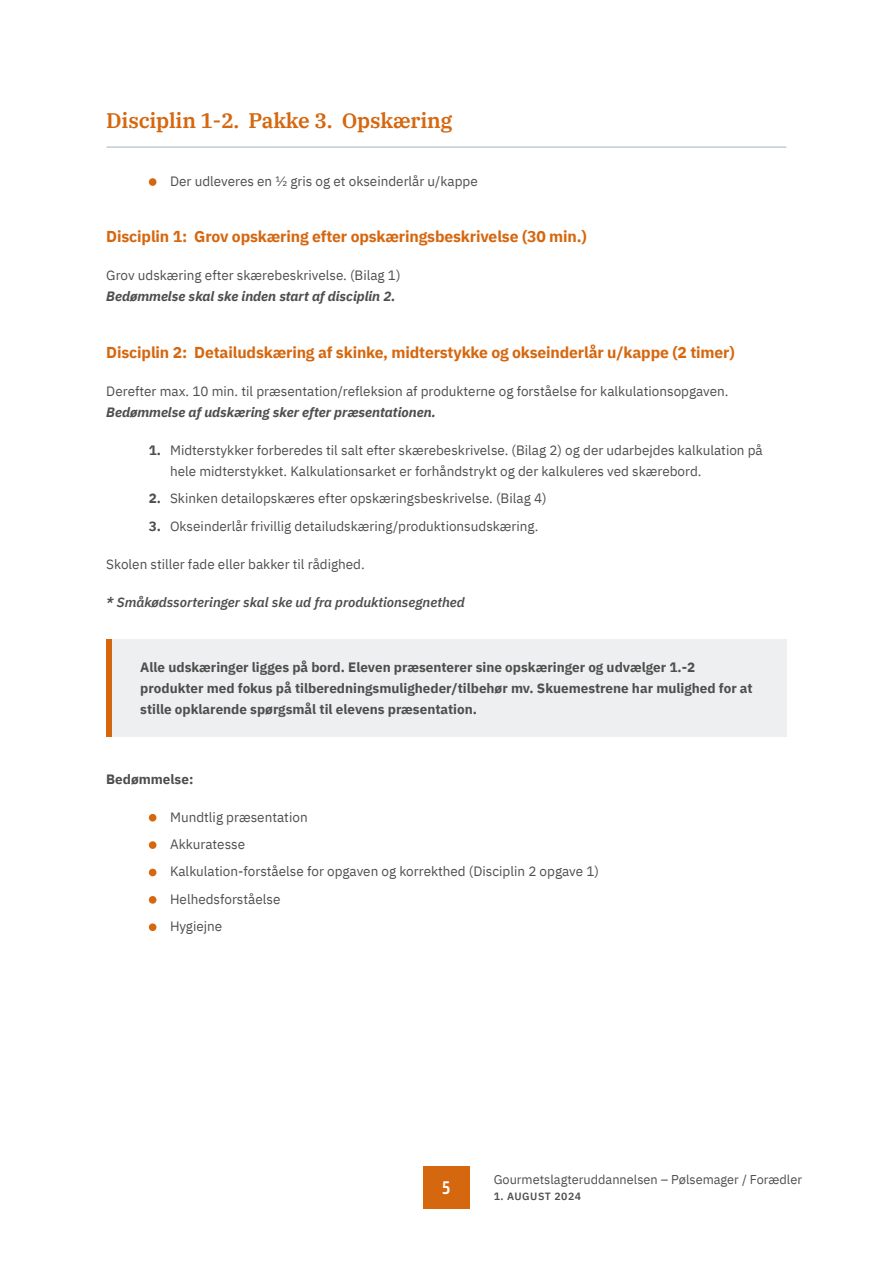
<style>
.page{position:relative;width:893px;height:1263px;background:#fff}
.page>*{position:absolute;margin:0;border:0;box-sizing:border-box;transform-origin:0 0}
.t1{font:600 21px "IBM Plex Serif";letter-spacing:-.01em;color:#d5670f}
.t2{font:700 18px "Amsi Pro Cond";color:#fff}
.t3{font:700 15.75px "IBM Plex Sans";letter-spacing:-.01em;color:#d5670f}
.t4{font:13.5px/27.5px "IBM Plex Sans";color:#4e4e4d}
.t5{font:700 13.5px/21px "IBM Plex Sans";color:#4e4e4d}
.t6{font:italic 700 13.5px "IBM Plex Sans";color:#4e4e4d}
.t7{font:italic 600 13.5px "IBM Plex Sans";color:#4e4e4d}
.t8{font:12.75px "IBM Plex Sans";color:#4e4e4d}
.t9{font:600 10.5px "IBM Plex Sans";letter-spacing:.05em;color:#4e4e4d}
.s1{font-weight:700}
</style>
<div class="page">
<div style="left:423px;top:1166px;width:47px;height:43px;background:#d5670f"></div>
<hr style="left:107px;top:146px;width:679px;height:2px;background:#c3ccd2">
<div style="left:149px;top:178px;width:7px;height:8px;background:#d5670f;border-radius:50%"></div>
<div style="left:106px;top:639px;width:681px;height:98px;background:#edeff0"></div>
<div style="left:106px;top:639px;width:6px;height:98px;background:#d5670f"></div>
<div style="left:149px;top:814px;width:7px;height:7px;background:#d5670f;border-radius:50%"></div>
<div style="left:149px;top:841px;width:7px;height:8px;background:#d5670f;border-radius:50%"></div>
<div style="left:149px;top:869px;width:7px;height:7px;background:#d5670f;border-radius:50%"></div>
<div style="left:149px;top:896px;width:7px;height:8px;background:#d5670f;border-radius:50%"></div>
<div style="left:149px;top:923px;width:7px;height:8px;background:#d5670f;border-radius:50%"></div>
<h1 class="t1" style="left:106px;top:104px;width:348px">Disciplin 1-2. Pakke 3. Opskæring</h1>
<p class="t4" style="left:170px;top:166px;width:309px">Der udleveres en ½ gris og et okseinderlår u/kappe</p>
<p class="t3" style="left:106px;top:224px;width:482px">Disciplin 1: Grov opskæring efter opskæringsbeskrivelse (30 min.)</p>
<p class="t4" style="left:106px;top:261px;width:296px">Grov udskæring efter skærebeskrivelse. (Bilag 1)</p>
<p class="t6" style="left:106px;top:286px;width:291px">Bedømmelse skal ske inden start af disciplin 2.</p>
<p class="t3" style="left:106px;top:340px;width:630px">Disciplin 2: Detailudskæring af skinke, midterstykke og okseinderlår u/kappe (2 timer)</p>
<p class="t4" style="left:106px;top:376px;width:624px">Derefter max. 10 min. til præsentation/refleksion af produkterne og forståelse for kalkulationsopgaven.</p>
<p class="t6" style="left:106px;top:401px;width:331px">Bedømmelse af udskæring sker efter præsentationen.</p>
<p class="t4" style="left:170px;top:438px;width:594px;line-height:21px;text-indent:-21px"><span class="s1">1.</span> Midterstykker forberedes til salt efter skærebeskrivelse. (Bilag 2) og der udarbejdes kalkulation på hele midterstykket. Kalkulationsarket er forhåndstrykt og der kalkuleres ved skærebord.</p>
<p class="t4" style="left:149px;top:484px;width:399px"><span class="s1">2.</span> Skinken detailopskæres efter opskæringsbeskrivelse. (Bilag 4)</p>
<p class="t4" style="left:149px;top:511px;width:391px"><span class="s1">3.</span> Okseinderlår frivillig detailudskæring/produktionsudskæring.</p>
<p class="t4" style="left:106px;top:549px;width:260px">Skolen stiller fade eller bakker til rådighed.</p>
<p class="t7" style="left:106px;top:591px;width:360px">* Småkødssorteringer skal ske ud fra produktionsegnethed</p>
<p class="t5" style="left:140px;top:655px;width:614px">Alle udskæringer ligges på bord. Eleven præsenterer sine opskæringer og udvælger 1.-2 produkter med fokus på tilberedningsmuligheder/tilbehør mv. Skuemestrene har mulighed for at stille opklarende spørgsmål til elevens præsentation.</p>
<p class="t5" style="left:106px;top:767px;width:89px">Bedømmelse:</p>
<p class="t4" style="left:170px;top:802px;width:430px">Mundtlig præsentation<br>Akkuratesse<br>Kalkulation-forståelse for opgaven og korrekthed (Disciplin 2 opgave 1)<br>Helhedsforståelse<br>Hygiejne</p>
<h2 class="t2" style="left:443px;top:1175px;width:9px">5</h2>
<p class="t8" style="left:494px;top:1170px;width:310px">Gourmetslagteruddannelsen – Pølsemager / Forædler</p>
<p class="t9" style="left:494px;top:1188px;width:89px">1. AUGUST 2024</p>
</div>
